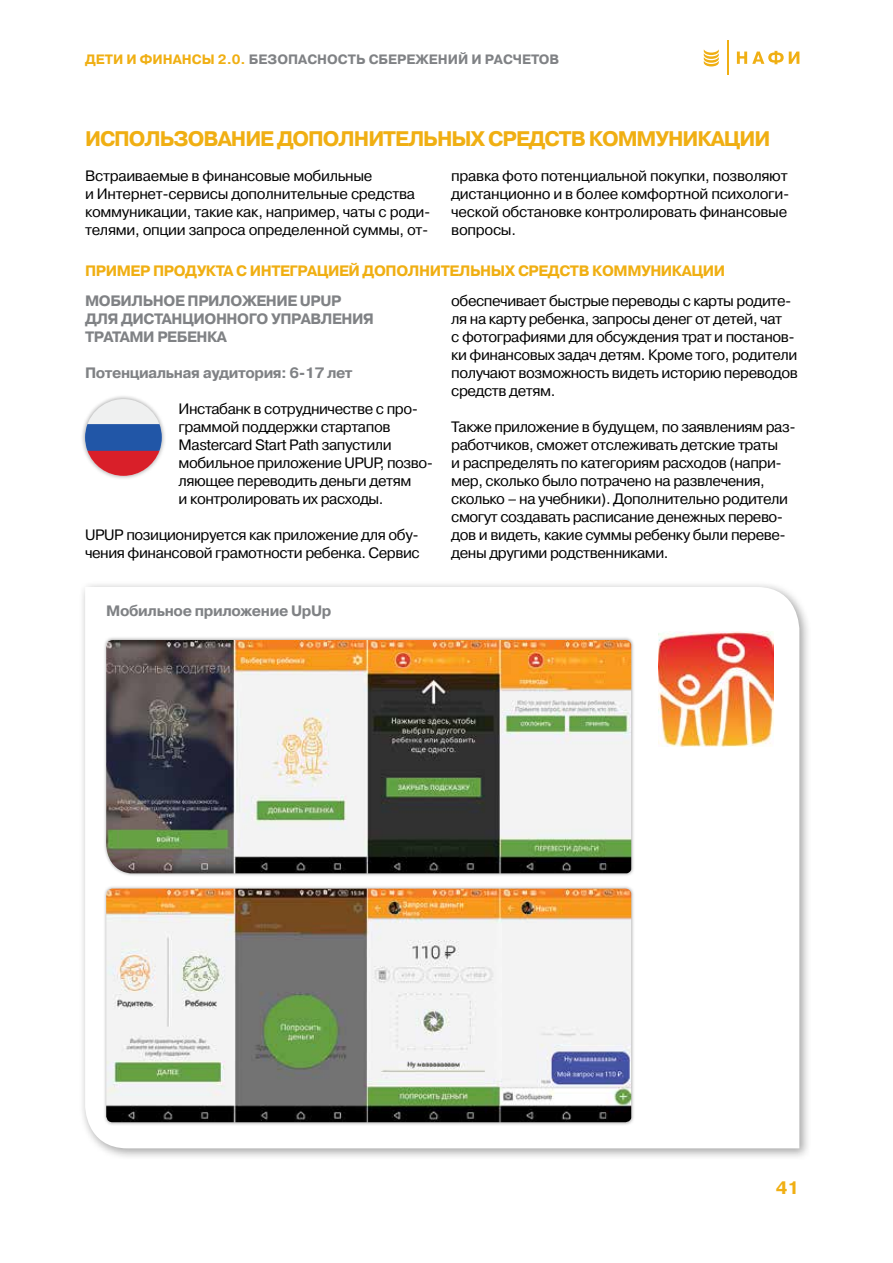
<style>
.page{position:relative;width:893px;height:1263px;background:#fff}
.page>*{position:absolute;margin:0;border:0;box-sizing:border-box;transform-origin:0 0}
.t1{font:700 21px "Pragmatica C";letter-spacing:-.05em;color:#f0af13}
.t2{font:700 18px "Pragmatica C";color:#f0af13}
.t3{font:15px/18px "Pragmatica C";letter-spacing:-.03em;color:#000}
.t4{font:700 15px/18px "Pragmatica C";letter-spacing:-.03em;color:#808285}
.t5{font:700 15px "Pragmatica C";letter-spacing:-.03em;color:#f0af13}
.t6{font:700 13.5px "Pragmatica C";color:#808285}
.s1{color:#f0af13}
</style>
<div class="page">
<svg style="left:704px;top:49px;width:15px;height:17px"></svg>
<hr style="left:727px;top:41px;width:1px;height:34px;background:#f0af13">
<svg style="left:737px;top:51px;width:62px;height:13px"></svg>
<div style="left:79px;top:581px;width:732px;height:579px;background:#000;opacity:.35"></div>
<svg style="left:85px;top:587px;width:714px;height:561px"></svg>
<div style="left:103px;top:636px;width:532px;height:241px;background:#000;opacity:.35"></div>
<img style="left:106px;top:640px;width:525px;height:233px">
<div style="left:80px;top:394px;width:86px;height:86px;background:#000;opacity:.35"></div>
<div style="left:85px;top:399px;width:77px;height:77px;background:#eff0f0;border-radius:50%"></div>
<svg style="left:85px;top:424px;width:77px;height:52px;background:#805e8a"></svg>
<div style="left:103px;top:885px;width:532px;height:241px;background:#000;opacity:.35"></div>
<img style="left:106px;top:889px;width:525px;height:233px">
<img style="left:658px;top:631px;width:116px;height:116px">
<p class="t6" style="left:85px;top:52px;width:476px"><span class="s1">ДЕТИ И ФИНАНСЫ 2.0.</span> БЕЗОПАСНОСТЬ СБЕРЕЖЕНИЙ И РАСЧЕТОВ</p>
<p class="t1" style="left:85px;top:128px;width:687px">ИСПОЛЬЗОВАНИЕ ДОПОЛНИТЕЛЬНЫХ СРЕДСТВ КОММУНИКАЦИИ</p>
<p class="t3" style="left:85px;top:167px;width:347px">Встраиваемые в финансовые мобильные<br>и Интернет-сервисы дополнительные средства коммуникации, такие как, например, чаты с роди&shy;телями, опции запроса определенной суммы, от-</p>
<p class="t3" style="left:451px;top:167px;width:340px">правка фото потенциальной покупки, позволяют дистанционно и в более комфортной психологи&shy;ческой обстановке контролировать финансовые вопросы.</p>
<p class="t5" style="left:85px;top:262px;width:642px">ПРИМЕР ПРОДУКТА С ИНТЕГРАЦИЕЙ ДОПОЛНИТЕЛЬНЫХ СРЕДСТВ КОММУНИКАЦИИ</p>
<p class="t4" style="left:85px;top:292px;width:290px">МОБИЛЬНОЕ ПРИЛОЖЕНИЕ UPUP<br>ДЛЯ ДИСТАНЦИОННОГО УПРАВЛЕНИЯ<br>ТРАТАМИ РЕБЕНКА</p>
<p class="t4" style="left:85px;top:364px;width:269px">Потенциальная аудитория: 6-17 лет</p>
<p class="t3" style="left:179px;top:400px;width:256px">Инстабанк в сотрудничестве с про&shy;граммой поддержки стартапов<br>Mastercard Start Path запустили мобильное приложение UPUP, позво&shy;ляющее переводить деньги детям<br>и контролировать их расходы.</p>
<p class="t3" style="left:85px;top:526px;width:336px">UPUP позиционируется как приложение для обу&shy;чения финансовой грамотности ребенка. Сервис</p>
<p class="t3" style="left:451px;top:292px;width:348px">обеспечивает быстрые переводы с карты родите&shy;ля на карту ребенка, запросы денег от детей, чат<br>с фотографиями для обсуждения трат и постанов&shy;ки финансовых задач детям. Кроме того, родители получают возможность видеть историю переводов средств детям.</p>
<p class="t3" style="left:451px;top:418px;width:346px">Также приложение в будущем, по заявлениям раз&shy;работчиков, сможет отслеживать детские траты<br>и распределять по категориям расходов (напри&shy;мер, сколько было потрачено на развлечения, сколько – на учебники). Дополнительно родители смогут создавать расписание денежных перево&shy;дов и видеть, какие суммы ребенку были переве&shy;дены другими родственниками.</p>
<p class="t4" style="left:106px;top:602px;width:227px">Мобильное приложение UpUp</p>
<p class="t2" style="left:776px;top:1178px;width:25px">41</p>
</div>
